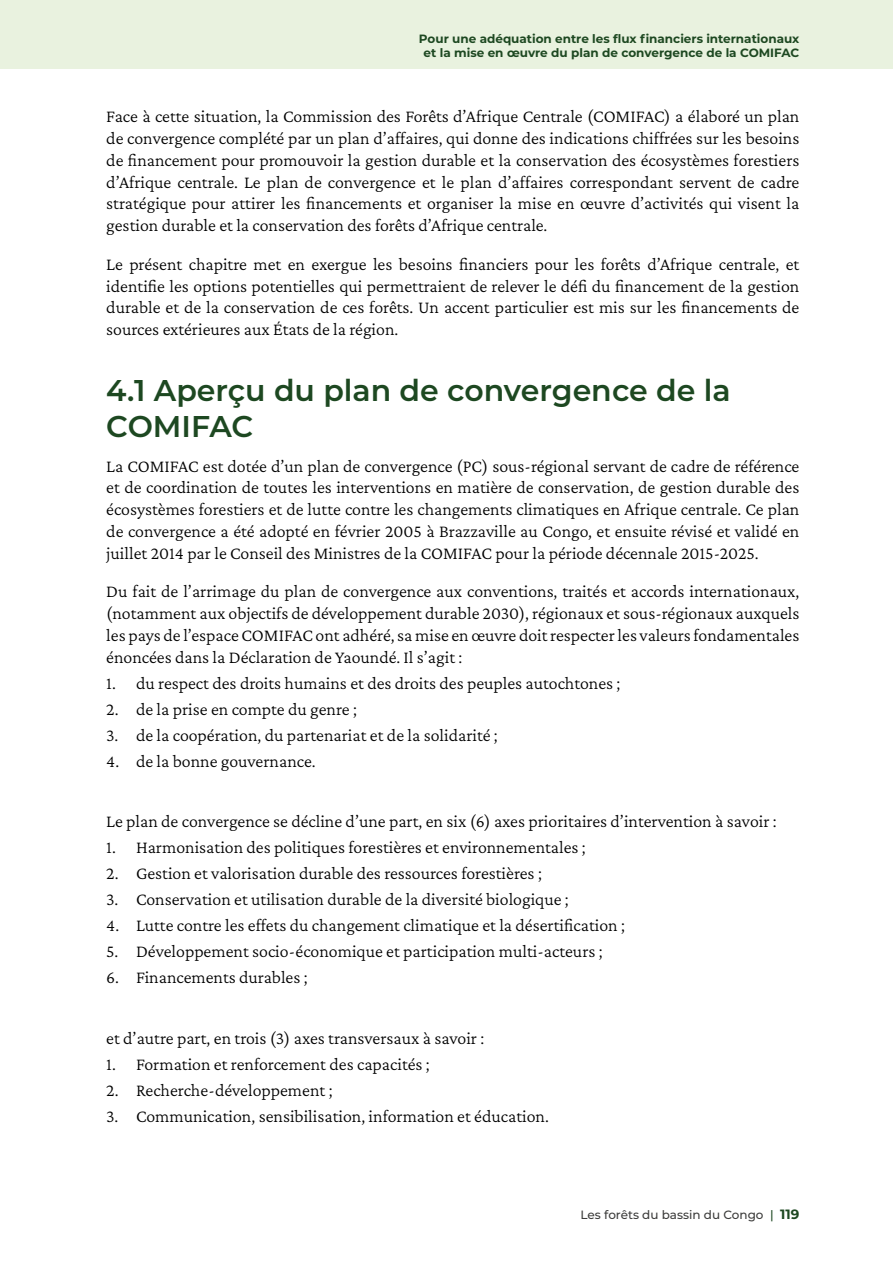
<style>
.page{position:relative;width:893px;height:1263px;background:#fff}
.page>*{position:absolute;margin:0;border:0;box-sizing:border-box;transform-origin:0 0}
.t1{font:600 30px/36px "Montserrat";color:#1d4821}
.t2{font:300 18px/21.8px "Crimson Pro";color:#000;text-align:justify}
.t3{font:700 12px/14.4px "Montserrat";color:#1d4821;text-align:center}
.t4{font:500 12px "Montserrat";color:#3c3c3b}
.s1{color:#1d4821}
.s2{font-weight:700;font-size:13.5px;color:#1d4821}
</style>
<div class="page">
<div style="left:0;top:0;width:893px;height:69px;background:#e9f2df"></div>
<p class="t3" style="left:419px;top:31px;width:382px">Pour une adéquation entre les flux financiers internationaux et la mise en œuvre du plan de convergence de la COMIFAC</p>
<p class="t2" style="left:106px;top:105px;width:695px">Face à cette situation, la Commission des Forêts d’Afrique Centrale (COMIFAC) a élaboré un plan de convergence complété par un plan d’affaires, qui donne des indications chiffrées sur les besoins de financement pour promouvoir la gestion durable et la conservation des écosystèmes forestiers d’Afrique centrale. Le plan de convergence et le plan d’affaires correspondant servent de cadre stratégique pour attirer les financements et organiser la mise en œuvre d’activités qui visent la gestion durable et la conservation des forêts d’Afrique centrale.</p>
<p class="t2" style="left:106px;top:253px;width:695px">Le présent chapitre met en exergue les besoins financiers pour les forêts d’Afrique centrale, et identifie les options potentielles qui permettraient de relever le défi du financement de la gestion durable et de la conservation de ces forêts. Un accent particulier est mis sur les financements de sources extérieures aux États de la région.</p>
<h1 class="t1" style="left:106px;top:371px;width:626px">4.1 Aperçu du plan de convergence de la<br>COMIFAC</h1>
<p class="t2" style="left:106px;top:454px;width:695px">La COMIFAC est dotée d’un plan de convergence (PC) sous-régional servant de cadre de référence et de coordination de toutes les interventions en matière de conservation, de gestion durable des écosystèmes forestiers et de lutte contre les changements climatiques en Afrique centrale. Ce plan de convergence a été adopté en février 2005 à Brazzaville au Congo, et ensuite révisé et validé en juillet 2014 par le Conseil des Ministres de la COMIFAC pour la période décennale 2015-2025.</p>
<p class="t2" style="left:106px;top:580px;width:695px">Du fait de l’arrimage du plan de convergence aux conventions, traités et accords internationaux, (notamment aux objectifs de développement durable 2030), régionaux et sous-régionaux auxquels les pays de l’espace COMIFAC ont adhéré, sa mise en œuvre doit respecter les valeurs fondamentales énoncées dans la Déclaration de Yaoundé. Il s’agit :</p>
<p class="t2" style="left:106px;top:671px;width:516px">1. du respect des droits humains et des droits des peuples autochtones ;</p>
<p class="t2" style="left:106px;top:697px;width:252px">2. de la prise en compte du genre ;</p>
<p class="t2" style="left:106px;top:723px;width:393px">3. de la coopération, du partenariat et de la solidarité ;</p>
<p class="t2" style="left:106px;top:749px;width:211px">4. de la bonne gouvernance.</p>
<p class="t2" style="left:106px;top:810px;width:672px">Le plan de convergence se décline d’une part, en six (6) axes prioritaires d’intervention à savoir :</p>
<p class="t2" style="left:106px;top:836px;width:481px">1. Harmonisation des politiques forestières et environnementales ;</p>
<p class="t2" style="left:106px;top:862px;width:437px">2. Gestion et valorisation durable des ressources forestières ;</p>
<p class="t2" style="left:106px;top:888px;width:464px">3. Conservation et utilisation durable de la diversité biologique ;</p>
<p class="t2" style="left:106px;top:914px;width:520px">4. Lutte contre les effets du changement climatique et la désertification ;</p>
<p class="t2" style="left:106px;top:940px;width:498px">5. Développement socio-économique et participation multi-acteurs ;</p>
<p class="t2" style="left:106px;top:966px;width:203px">6. Financements durables ;</p>
<p class="t2" style="left:106px;top:1027px;width:380px">et d’autre part, en trois (3) axes transversaux à savoir :</p>
<p class="t2" style="left:106px;top:1053px;width:325px">1. Formation et renforcement des capacités ;</p>
<p class="t2" style="left:106px;top:1079px;width:228px">2. Recherche-développement ;</p>
<p class="t2" style="left:106px;top:1105px;width:444px">3. Communication, sensibilisation, information et éducation.</p>
<p class="t4" style="left:581px;top:1206px;width:220px">Les forêts du bassin du Congo <span class="s1">|</span> <span class="s2">119</span></p>
</div>
